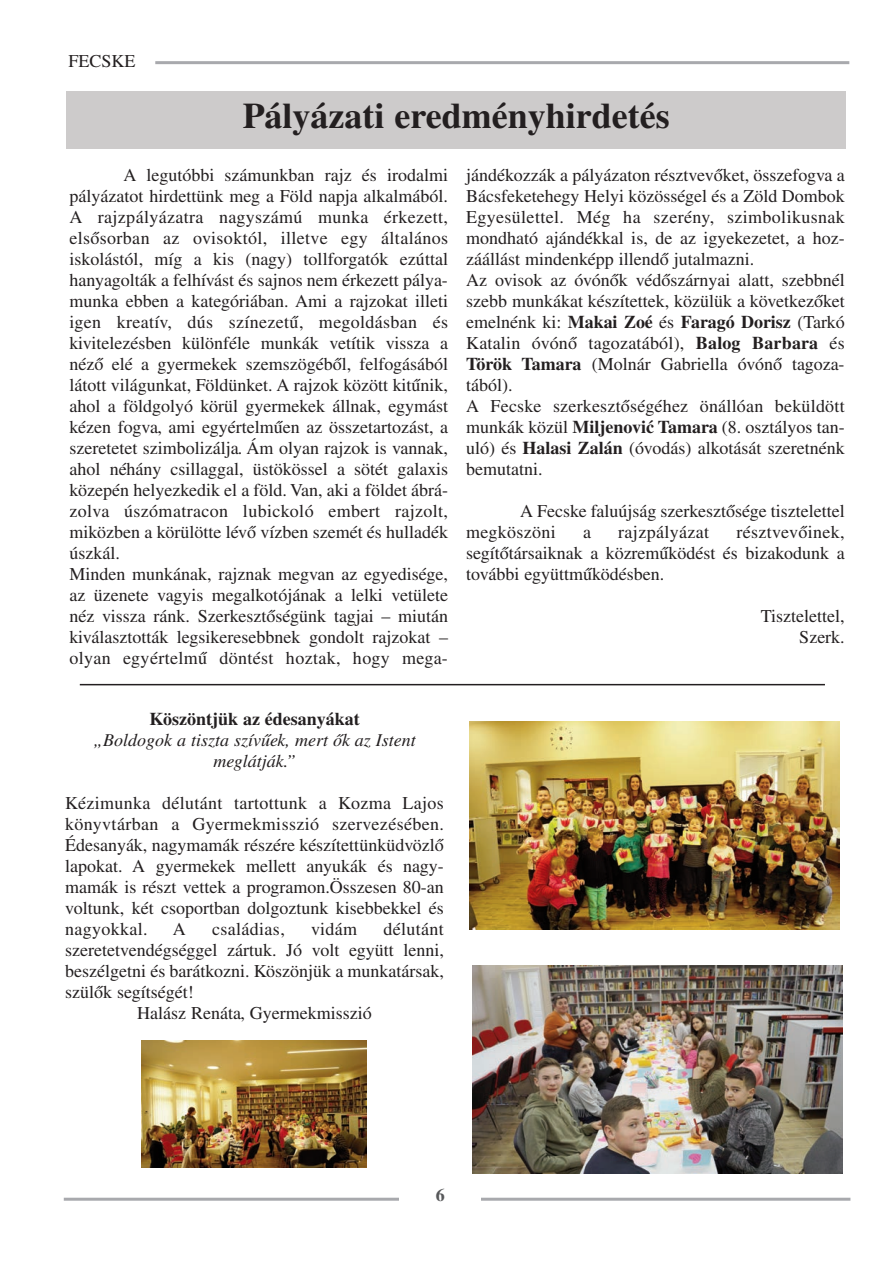
<style>
.page{position:relative;width:893px;height:1263px;background:#fff}
.page>*{position:absolute;margin:0;border:0;box-sizing:border-box;transform-origin:0 0}
.t1{font:700 36px "Times CE";color:#231f20}
.t2{font:18px/21px "Times CE";color:#231f20}
.t3{font:italic 18px/21px "Times CE";color:#231f20;text-align:center}
.t4{font:18px "Times CE";letter-spacing:.02em;color:#231f20}
.t5{font:700 18px "Times CE";color:#231f20}
.t6{font:700 18px "Times CE";color:#57585a}
.s1{font-weight:700}
</style>
<div class="page">
<hr style="left:64px;top:1198px;width:786px;height:3px;background:#a8a9ad">
<hr style="left:155px;top:61px;width:694px;height:3px;background:#a8a9ad">
<div style="left:400px;top:1184px;width:81px;height:25px;background:#fff"></div>
<div style="left:67px;top:91px;width:779px;height:57px;background:#cdcbcb"></div>
<hr style="left:80px;top:684px;width:745px;height:1px;background:#231f20">
<img style="left:469px;top:721px;width:371px;height:208px">
<img style="left:472px;top:965px;width:370px;height:208px">
<img style="left:141px;top:1041px;width:226px;height:127px">
<p class="t2" style="left:68px;top:50px;width:69px">FECSKE</p>
<h1 class="t1" style="left:243px;top:94px;width:428px">Pályázati eredményhirdetés</h1>
<p class="t2" style="left:69px;top:164px;width:380px;text-indent:54px">A legutóbbi számunkban rajz és irodalmi pályázatot hirdettünk meg a Föld napja alkalmából.<br>A rajzpályázatra nagyszámú munka érkezett, elsősorban az ovisoktól, illetve egy általános iskolástól, míg a kis (nagy) tollforgatók ezúttal hanyagolták a felhívást és sajnos nem érkezett pálya&shy;munka ebben a kategóriában. Ami a rajzokat illeti igen kreatív, dús színezetű, megoldásban és kivitelezésben különféle munkák vetítik vissza a néző elé a gyermekek szemszögéből, felfogásából látott világunkat, Földünket. A rajzok között kitűnik, ahol a földgolyó körül gyermekek állnak, egymást kézen fogva, ami egyértelműen az összetartozást, a szeretetet szimbolizálja. Ám olyan rajzok is vannak, ahol néhány csillaggal, üstökössel a sötét galaxis közepén helyezkedik el a föld. Van, aki a földet ábrá&shy;zolva úszómatracon lubickoló embert rajzolt, miközben a körülötte lévő vízben szemét és hulladék úszkál.<br>Minden munkának, rajznak megvan az egyedisége, az üzenete vagyis megalkotójának a lelki vetülete néz vissza ránk. Szerkesztőségünk tagjai – miután kiválasztották legsikeresebbnek gondolt rajzokat – olyan egyértelmű döntést hoztak, hogy mega-</p>
<p class="t2" style="left:466px;top:164px;width:380px">jándékozzák a pályázaton résztvevőket, összefogva a Bácsfeketehegy Helyi közösségel és a Zöld Dombok Egyesülettel. Még ha szerény, szimbolikusnak mondható ajándékkal is, de az igyekezetet, a hoz&shy;záállást mindenképp illendő jutalmazni.<br>Az ovisok az óvónők védőszárnyai alatt, szebbnél szebb munkákat készítettek, közülük a következőket emelnénk ki: <span class="s1">Makai Zoé</span> és <span class="s1">Faragó Dorisz</span> (Tarkó Katalin óvónő tagozatából), <span class="s1">Balog Barbara</span> és <span class="s1">Török Tamara</span> (Molnár Gabriella óvónő tagoza&shy;tából).<br>A Fecske szerkesztőségéhez önállóan beküldött munkák közül <span class="s1">Miljenović Tamara</span> (8. osztályos tan&shy;uló) és <span class="s1">Halasi Zalán</span> (óvodás) alkotását szeretnénk bemutatni.</p>
<p class="t2" style="left:466px;top:501px;width:380px;text-indent:54px">A Fecske faluújság szerkesztősége tisztelettel megköszöni</p>
<p class="t2" style="left:466px;top:522px;width:380px;text-align:justify;text-indent:270px">résztvevőinek, segítőtársaiknak a közreműködést és bizakodunk a további együttműködésben.</p>
<p class="t2" style="left:761px;top:606px;width:85px;text-align:right">Tisztelettel,<br>Szerk.</p>
<p class="t2" style="left:583px;top:522px;width:9px">a</p>
<p class="t4" style="left:618px;top:522px;width:92px">rajzpályázat</p>
<p class="t5" style="left:150px;top:708px;width:212px">Köszöntjük az édesanyákat</p>
<p class="t3" style="left:93px;top:730px;width:324px">„Boldogok a tiszta szívűek, mert ők az Istent meglátják.”</p>
<p class="t2" style="left:65px;top:793px;width:380px;text-align:justify">Kézimunka délutánt tartottunk a Kozma Lajos könyvtárban a Gyermekmisszió szervezésében.<br>Édesanyák, nagymamák részére készítettünküdvözlő lapokat. A gyermekek mellett anyukák és nagy&shy;mamák is részt vettek a programon.Összesen 80-an voltunk, két csoportban dolgoztunk kisebbekkel és nagyokkal.</p>
<p class="t2" style="left:173px;top:919px;width:14px">A</p>
<p class="t4" style="left:212px;top:919px;width:74px">családias,</p>
<p class="t2" style="left:311px;top:919px;width:48px">vidám</p>
<p class="t4" style="left:383px;top:919px;width:62px">délutánt</p>
<p class="t2" style="left:65px;top:940px;width:380px">szeretetvendégséggel zártuk. Jó volt együtt lenni,</p>
<p class="t2" style="left:65px;top:961px;width:380px">beszélgetni és barátkozni. Köszönjük a munkatársak,</p>
<p class="t2" style="left:65px;top:982px;width:130px">szülők segítségét!</p>
<p class="t2" style="left:137px;top:1003px;width:236px">Halász Renáta, Gyermekmisszió</p>
<p class="t6" style="left:436px;top:1184px;width:10px">6</p>
</div>
